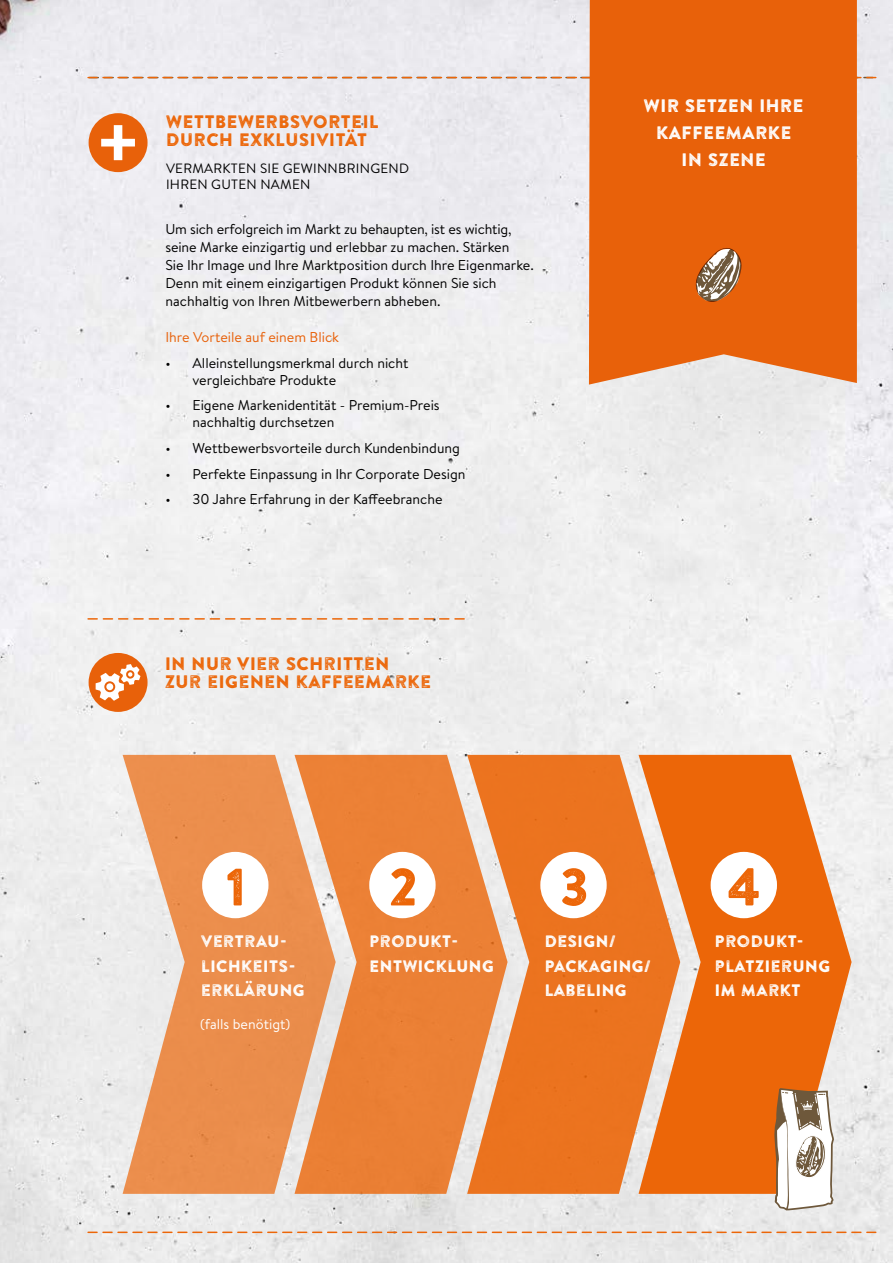
<style>
.page{position:relative;width:893px;height:1263px;background:#fff}
.page>*{position:absolute;margin:0;border:0;box-sizing:border-box;transform-origin:0 0}
.t1{font:52.5px "Brandon Printed One";color:#ec6608}
.t2{font:18px/18px "Brandon Printed Two";color:#ec6608}
.t3{font:18px/27px "Brandon Printed Two";color:#fff;text-align:center}
.t4{font:16.5px/24.3px "Brandon Printed Two";color:#fff}
.t5{font:14.25px/18px "Brandon Text";color:#000}
.t6{font:14.25px "Brandon Text";color:#e8610a}
.t7{font:14.25px "Brandon Text";color:#fff}
.t8{font:13.5px/16.2px "Brandon Text";letter-spacing:.02em;color:#000}
</style>
<div class="page">
<img style="left:0;top:0;width:893px;height:1263px">
<div style="left:89px;top:653px;width:59px;height:59px;background:#e8610a;border-radius:50%"></div>
<svg style="left:96px;top:664px;width:45px;height:37px"></svg>
<svg style="left:88px;top:77px;width:788px;height:1px"></svg>
<div style="left:89px;top:113px;width:59px;height:59px;background:#e8610a;border-radius:50%"></div>
<svg style="left:101px;top:125px;width:34px;height:35px"></svg>
<svg style="left:88px;top:618px;width:376px;height:2px"></svg>
<div style="left:589px;top:0;width:268px;height:385px;background:#e8610a"></div>
<svg style="left:695px;top:246px;width:48px;height:57px;background:#bc8055"></svg>
<svg style="left:88px;top:1231px;width:788px;height:2px;background:#e9a97d"></svg>
<svg style="left:123px;top:755px;width:172px;height:439px;background:#eba16d"></svg>
<svg style="left:295px;top:755px;width:172px;height:439px;background:#ea8e4d"></svg>
<svg style="left:467px;top:755px;width:171px;height:439px;background:#eb833a"></svg>
<svg style="left:638px;top:755px;width:214px;height:439px;background:#ec833a"></svg>
<div style="left:202px;top:852px;width:66px;height:66px;background:#fff;border-radius:50%"></div>
<div style="left:369px;top:852px;width:67px;height:66px;background:#fff;border-radius:50%"></div>
<div style="left:540px;top:852px;width:67px;height:66px;background:#fff;border-radius:50%"></div>
<div style="left:711px;top:852px;width:66px;height:66px;background:#fff;border-radius:50%"></div>
<svg style="left:773px;top:1086px;width:61px;height:125px"></svg>
<p class="t2" style="left:166px;top:112px;width:214px">WETTBEWERBSVORTEIL<br>DURCH EXKLUSIVITÄT</p>
<p class="t8" style="left:166px;top:160px;width:245px">VERMARKTEN SIE GEWINNBRINGEND<br>IHREN GUTEN NAMEN</p>
<p class="t5" style="left:165px;top:220px;width:370px">Um sich erfolgreich im Markt zu behaupten, ist es wichtig, seine Marke einzigartig und erlebbar zu machen. Stärken<br>Sie Ihr Image und Ihre Marktposition durch Ihre Eigenmarke.<br>Denn mit einem einzigartigen Produkt können Sie sich nachhaltig von Ihren Mitbewerbern abheben.</p>
<p class="t6" style="left:165px;top:327px;width:175px">Ihre Vorteile auf einem Blick</p>
<p class="t5" style="left:192px;top:354px;width:217px;line-height:17.1px;text-indent:-27px">• Alleinstellungsmerkmal durch nicht vergleichbare Produkte</p>
<p class="t5" style="left:192px;top:396px;width:249px;line-height:17.1px;text-indent:-27px">• Eigene Markenidentität - Premium-Preis nachhaltig durchsetzen</p>
<p class="t5" style="left:165px;top:439px;width:296px">• Wettbewerbsvorteile durch Kundenbindung</p>
<p class="t5" style="left:165px;top:464px;width:302px">• Perfekte Einpassung in Ihr Corporate Design</p>
<p class="t5" style="left:165px;top:490px;width:279px">• 30 Jahre Erfahrung in der Kaffeebranche</p>
<p class="t2" style="left:165px;top:655px;width:268px">IN NUR VIER SCHRITTEN<br>ZUR EIGENEN KAFFEEMARKE</p>
<p class="t3" style="left:643px;top:92px;width:162px">WIR SETZEN IHRE<br>KAFFEEMARKE<br>IN SZENE</p>
<h1 class="t1" style="left:225px;top:854px;width:24px">1</h1>
<h1 class="t1" style="left:388px;top:854px;width:32px">2</h1>
<h1 class="t1" style="left:559px;top:854px;width:32px">3</h1>
<h1 class="t1" style="left:726px;top:854px;width:37px">4</h1>
<p class="t4" style="left:201px;top:929px;width:106px">VERTRAU-<br>LICHKEITS-<br>ERKLÄRUNG</p>
<p class="t7" style="left:200px;top:1014px;width:92px">(falls benötigt)</p>
<p class="t4" style="left:544px;top:929px;width:108px">DESIGN/<br>PACKAGING/<br>LABELING</p>
<p class="t4" style="left:369px;top:929px;width:127px">PRODUKT-<br>ENTWICKLUNG</p>
<p class="t4" style="left:715px;top:929px;width:117px">PRODUKT-<br>PLATZIERUNG<br>IM MARKT</p>
</div>
